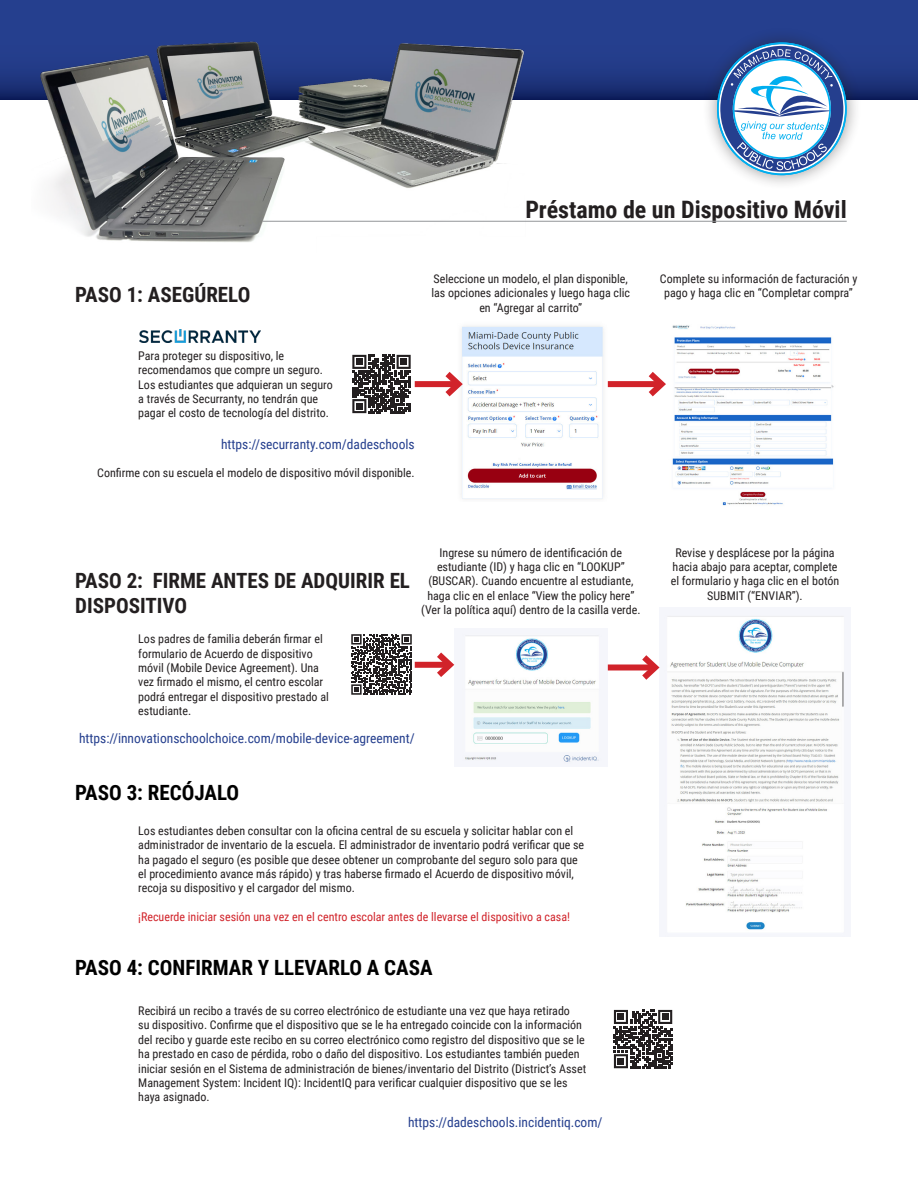
<style>
.page{position:relative;width:918px;height:1188px;background:#fff}
.page>*{position:absolute;margin:0;border:0;box-sizing:border-box;transform-origin:0 0}
.t1{font:700 24px "Roboto Condensed";color:#231f20}
.t2{font:700 21px/25.2px "Roboto Condensed";color:#231f20}
.t3{font:700 21px "Roboto Condensed";color:#000}
.t4{font:13.5px "Roboto Condensed";color:#253f8e}
.t5{font:12px/14.4px "Roboto Condensed";color:#231f20;text-align:center}
.t6{font:12px "Roboto Condensed";color:#d1232a}
</style>
<div class="page">
<div style="left:0;top:0;width:918px;height:99px;background:linear-gradient(to bottom,#294598,#1a2f74)"></div>
<img style="left:32px;top:18px;width:519px;height:224px">
<div style="left:702px;top:27px;width:160px;height:163px;background:#231f20;opacity:.45"></div>
<svg style="left:717px;top:42px;width:130px;height:133px"></svg>
<hr style="left:262px;top:221px;width:585px;height:1px;background:#939598">
<img style="left:139px;top:329px;width:122px;height:14px">
<svg style="left:352px;top:355px;width:59px;height:58px"></svg>
<img style="left:461px;top:326px;width:147px;height:174px">
<img style="left:672px;top:325px;width:162px;height:181px">
<div style="left:608px;top:381px;width:54px;height:6px;background:#d1232a"></div>
<svg style="left:642px;top:372px;width:24px;height:25px"></svg>
<div style="left:415px;top:381px;width:43px;height:6px;background:#d1232a"></div>
<svg style="left:439px;top:366px;width:28px;height:37px"></svg>
<svg style="left:351px;top:634px;width:61px;height:61px"></svg>
<img style="left:462px;top:633px;width:146px;height:131px">
<img style="left:664px;top:615px;width:181px;height:321px">
<svg style="left:613px;top:1009px;width:60px;height:60px"></svg>
<svg style="left:614px;top:1010px;width:58px;height:58px"></svg>
<div style="left:415px;top:662px;width:35px;height:6px;background:#d1232a"></div>
<svg style="left:431px;top:652px;width:24px;height:25px"></svg>
<div style="left:608px;top:664px;width:47px;height:6px;background:#d1232a"></div>
<svg style="left:636px;top:655px;width:24px;height:25px"></svg>
<p class="t1" style="left:525px;top:193px;width:323px">Préstamo de un Dispositivo Móvil</p>
<p class="t2" style="left:75px;top:281px;width:177px">PASO 1: ASEGÚRELO</p>
<p class="t5" style="left:138px;top:348px;width:196px;text-align:left">Para proteger su dispositivo, le recomendamos que compre un seguro.<br>Los estudiantes que adquieran un seguro a través de Securranty, no tendrán que pagar el costo de tecnología del distrito.</p>
<p class="t4" style="left:221px;top:435px;width:195px">https://securranty.com/dadeschools</p>
<p class="t5" style="left:97px;top:465px;width:319px">Confirme con su escuela el modelo de dispositivo móvil disponible.</p>
<p class="t5" style="left:431px;top:271px;width:200px">Seleccione un modelo, el plan disponible, las opciones adicionales y luego haga clic en “Agregar al carrito”</p>
<p class="t5" style="left:660px;top:271px;width:199px">Complete su información de facturación y pago y haga clic en “Completar compra”</p>
<p class="t2" style="left:75px;top:567px;width:336px">PASO 2: FIRME ANTES DE ADQUIRIR EL<br>DISPOSITIVO</p>
<p class="t5" style="left:138px;top:631px;width:192px;text-align:left">Los padres de familia deberán firmar el formulario de Acuerdo de dispositivo móvil (Mobile Device Agreement). Una vez firmado el mismo, el centro escolar podrá entregar el dispositivo prestado al estudiante.</p>
<p class="t5" style="left:421px;top:545px;width:221px">Ingrese su número de identificación de estudiante (ID) y haga clic en “LOOKUP” (BUSCAR). Cuando encuentre al estudiante, haga clic en el enlace “View the policy here” (Ver la política aquí) dentro de la casilla verde.</p>
<p class="t5" style="left:671px;top:545px;width:170px">Revise y desplácese por la página hacia abajo para aceptar, complete el formulario y haga clic en el botón<br>SUBMIT (“ENVIAR”).</p>
<p class="t4" style="left:79px;top:729px;width:337px">https://innovationschoolchoice.com/mobile-device-agreement/</p>
<p class="t3" style="left:75px;top:778px;width:166px">PASO 3: RECÓJALO</p>
<p class="t5" style="left:138px;top:823px;width:447px;text-align:left">Los estudiantes deben consultar con la oficina central de su escuela y solicitar hablar con el administrador de inventario de la escuela. El administrador de inventario podrá verificar que se ha pagado el seguro (es posible que desee obtener un comprobante del seguro solo para que el procedimiento avance más rápido) y tras haberse firmado el Acuerdo de dispositivo móvil, recoja su dispositivo y el cargador del mismo.</p>
<p class="t6" style="left:138px;top:909px;width:433px">¡Recuerde iniciar sesión una vez en el centro escolar antes de llevarse el dispositivo a casa!</p>
<p class="t3" style="left:75px;top:953px;width:359px">PASO 4: CONFIRMAR Y LLEVARLO A CASA</p>
<p class="t5" style="left:138px;top:1003px;width:449px;text-align:left">Recibirá un recibo a través de su correo electrónico de estudiante una vez que haya retirado<br>su dispositivo. Confirme que el dispositivo que se le ha entregado coincide con la información del recibo y guarde este recibo en su correo electrónico como registro del dispositivo que se le ha prestado en caso de pérdida, robo o daño del dispositivo. Los estudiantes también pueden iniciar sesión en el Sistema de administración de bienes/inventario del Distrito (District’s Asset Management System: Incident IQ): IncidentIQ para verificar cualquier dispositivo que se les haya asignado.</p>
<p class="t4" style="left:408px;top:1113px;width:196px">https://dadeschools.incidentiq.com/</p>
</div>
